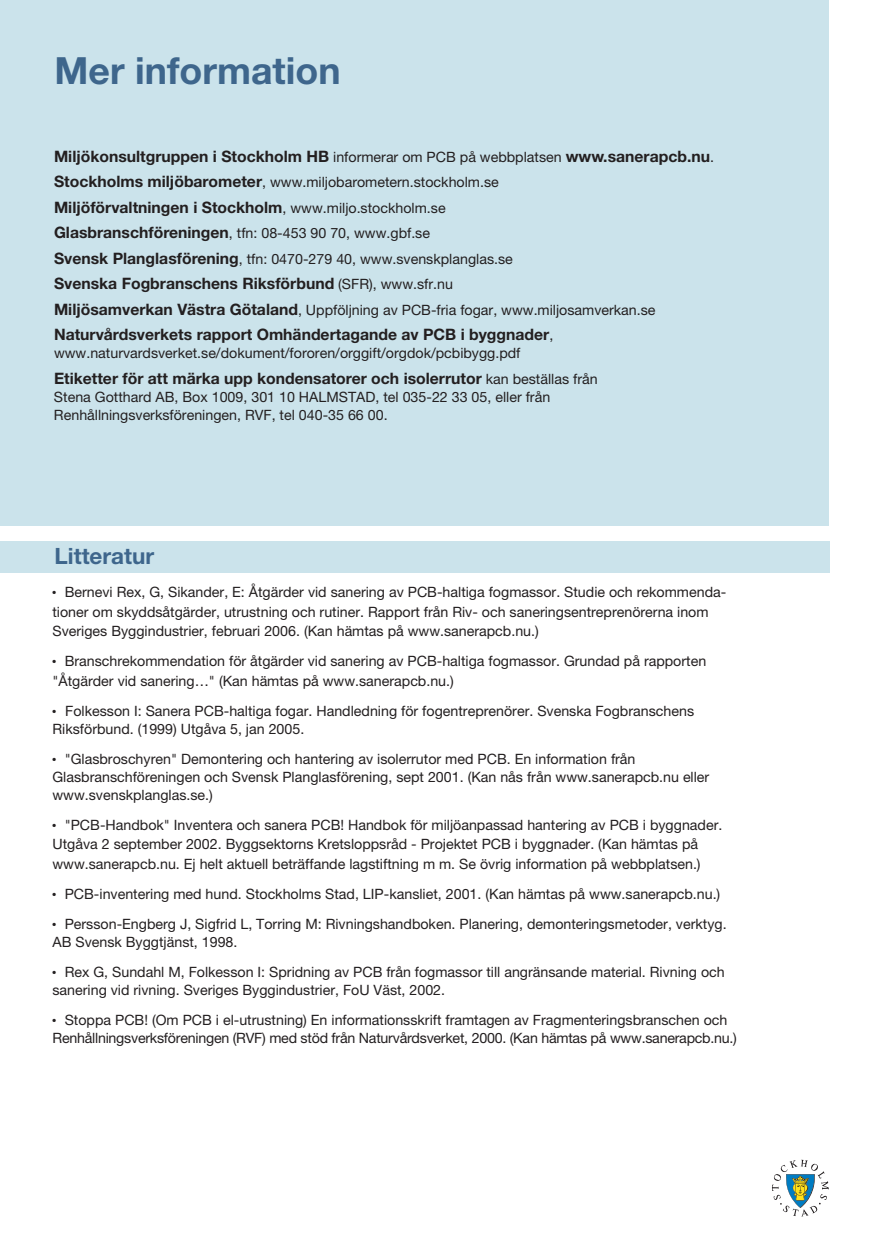
<style>
.page{position:relative;width:888px;height:1260px;background:#fff}
.page>*{position:absolute;margin:0;border:0;box-sizing:border-box;transform-origin:0 0}
.t1{font:700 37.5px "Helvetica Neue";color:#3e668c}
.t2{font:700 22.5px "Helvetica Neue";color:#3e668c}
.t3{font:700 15.75px "Helvetica Neue";color:#231f20}
.t4{font:14.25px/18px "Helvetica Neue";color:#231f20}
.s1{font-weight:400;font-size:14.25px}
.s2{font-weight:700;font-size:15.75px}
</style>
<div class="page">
<div style="left:0;top:0;width:829px;height:526px;background:#cbe3eb"></div>
<div style="left:0;top:541px;width:830px;height:32px;background:#cbe3eb"></div>
<svg style="left:772px;top:1160px;width:57px;height:56px"></svg>
<p class="t1" style="left:55px;top:48px;width:287px">Mer information</p>
<p class="t3" style="left:54px;top:146px;width:662px">Miljökonsultgruppen i Stockholm HB <span class="s1">informerar om PCB på webbplatsen</span> www.sanerapcb.nu<span class="s1">.</span></p>
<p class="t4" style="left:54px;top:173px;width:446px"><span class="s2">Stockholms miljöbarometer</span>, www.miljobarometern.stockholm.se</p>
<p class="t3" style="left:54px;top:197px;width:393px">Miljöförvaltningen i Stockholm<span class="s1">, www.miljo.stockholm.se</span></p>
<p class="t4" style="left:54px;top:220px;width:460px;line-height:25.5px"><span class="s2">Glasbranschföreningen</span>, tfn: 08-453 90 70, www.gbf.se<br><span class="s2">Svensk Planglasförening</span>, tfn: 0470-279 40, www.svenskplanglas.se</p>
<p class="t3" style="left:54px;top:274px;width:401px">Svenska Fogbranschens Riksförbund <span class="s1">(SFR), www.sfr.nu</span></p>
<p class="t4" style="left:54px;top:300px;width:603px"><span class="s2">Miljösamverkan Västra Götaland</span>, Uppföljning av PCB-fria fogar, www.miljosamverkan.se</p>
<p class="t3" style="left:54px;top:325px;width:501px">Naturvårdsverkets rapport Omhändertagande av PCB i byggnader<span class="s1">,</span></p>
<p class="t4" style="left:54px;top:344px;width:468px">www.naturvardsverket.se/dokument/fororen/orggift/orgdok/pcbibygg.pdf</p>
<p class="t3" style="left:54px;top:368px;width:545px">Etiketter för att märka upp kondensatorer och isolerrutor <span class="s1">kan beställas från</span></p>
<p class="t4" style="left:54px;top:387px;width:498px">Stena Gotthard AB, Box 1009, 301 10 HALMSTAD, tel 035-22 33 05, eller från<br>Renhållningsverksföreningen, RVF, tel 040-35 66 00.</p>
<p class="t2" style="left:55px;top:542px;width:101px">Litteratur</p>
<p class="t4" style="left:52px;top:582px;width:675px;line-height:19.5px">● Bernevi Rex, G, Sikander, E: Åtgärder vid sanering av PCB-haltiga fogmassor. Studie och rekommenda&shy;tioner om skyddsåtgärder, utrustning och rutiner. Rapport från Riv- och saneringsentreprenörerna inom<br>Sveriges Byggindustrier, februari 2006. (Kan hämtas på www.sanerapcb.nu.)</p>
<p class="t4" style="left:52px;top:651px;width:655px;line-height:19.5px">● Branschrekommendation för åtgärder vid sanering av PCB-haltiga fogmassor. Grundad på rapporten "Åtgärder vid sanering…" (Kan hämtas på www.sanerapcb.nu.)</p>
<p class="t4" style="left:52px;top:701px;width:643px">● Folkesson I: Sanera PCB-haltiga fogar. Handledning för fogentreprenörer. Svenska Fogbranschens<br>Riksförbund. (1999) Utgåva 5, jan 2005.</p>
<p class="t4" style="left:52px;top:749px;width:658px">● "Glasbroschyren" Demontering och hantering av isolerrutor med PCB. En information från<br>Glasbranschföreningen och Svensk Planglasförening, sept 2001. (Kan nås från www.sanerapcb.nu eller www.svenskplanglas.se.)</p>
<p class="t4" style="left:52px;top:815px;width:671px;line-height:19.5px">● "PCB-Handbok" Inventera och sanera PCB! Handbok för miljöanpassad hantering av PCB i byggnader.<br>Utgåva 2 september 2002. Byggsektorns Kretsloppsråd - Projektet PCB i byggnader. (Kan hämtas på www.sanerapcb.nu. Ej helt aktuell beträffande lagstiftning m m. Se övrig information på webbplatsen.)</p>
<p class="t4" style="left:52px;top:884px;width:669px">● PCB-inventering med hund. Stockholms Stad, LIP-kansliet, 2001. (Kan hämtas på www.sanerapcb.nu.)</p>
<p class="t4" style="left:52px;top:914px;width:676px">● Persson-Engberg J, Sigfrid L, Torring M: Rivningshandboken. Planering, demonteringsmetoder, verktyg.<br>AB Svensk Byggtjänst, 1998.</p>
<p class="t4" style="left:52px;top:962px;width:674px">● Rex G, Sundahl M, Folkesson I: Spridning av PCB från fogmassor till angränsande material. Rivning och sanering vid rivning. Sveriges Byggindustrier, FoU Väst, 2002.</p>
<p class="t4" style="left:52px;top:1010px;width:686px">● Stoppa PCB! (Om PCB i el-utrustning) En informationsskrift framtagen av Fragmenteringsbranschen och<br>Renhållningsverksföreningen (RVF) med stöd från Naturvårdsverket, 2000. (Kan hämtas på www.sanerapcb.nu.)</p>
</div>
